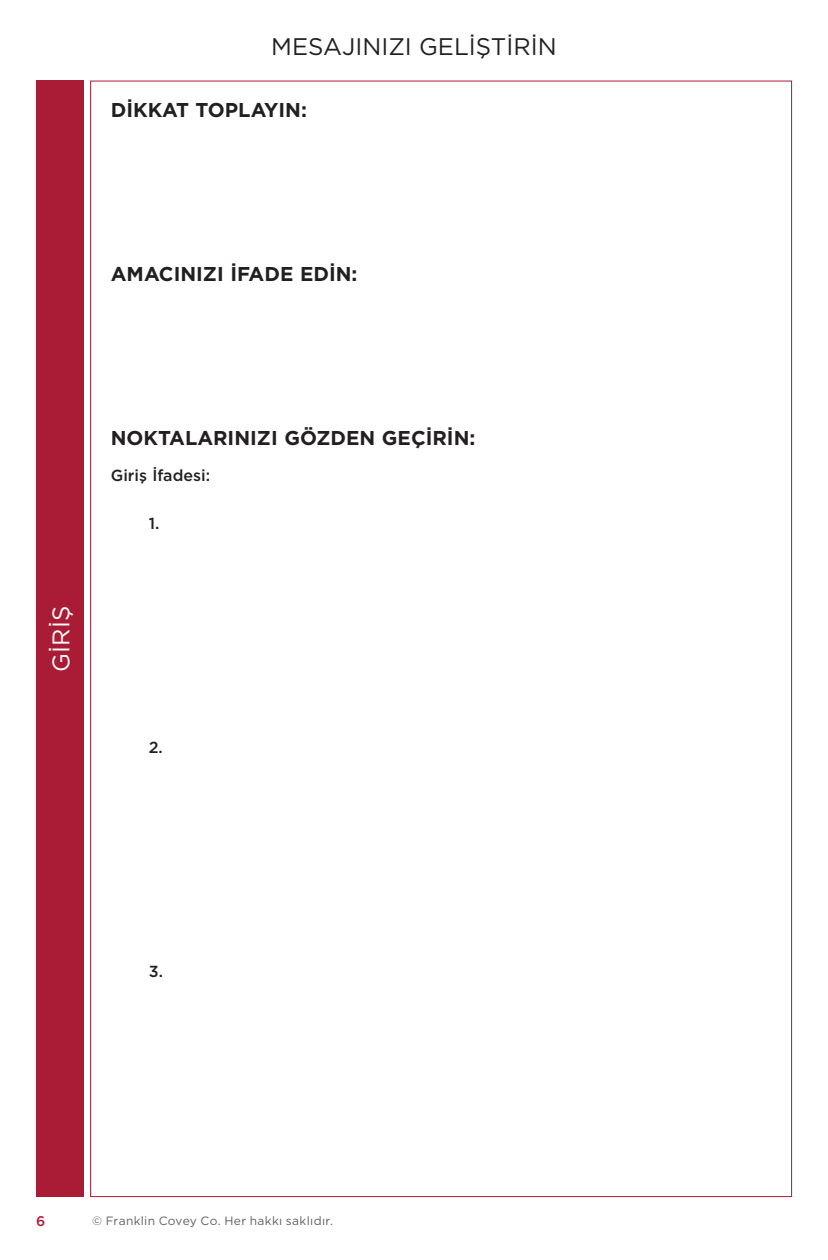
<style>
.page{position:relative;width:828px;height:1260px;background:#fff}
.page>*{position:absolute;margin:0;border:0;box-sizing:border-box;transform-origin:0 0}
.t1{font:24px "Gotham";color:#231f20}
.t2{font:24px "Gotham";color:#fff}
.t3{font:700 20px "Gotham";color:#231f20}
.t4{font:500 16px "Gotham";color:#231f20}
.t5{font:500 14px "Gotham";color:#aa1c35}
.t6{font:12px "Gotham";letter-spacing:.03em;color:#5c6065}
</style>
<div class="page">
<div style="left:36px;top:81px;width:48px;height:1116px;background:#aa1c35"></div>
<p class="t1" style="left:271px;top:31px;width:287px">MESAJINIZI GELİŞTİRİN</p>
<p class="t3" style="left:111px;top:97px;width:198px">DİKKAT TOPLAYIN:</p>
<p class="t3" style="left:111px;top:261px;width:248px">AMACINIZI İFADE EDİN:</p>
<p class="t2" style="left:46px;top:672px;width:67px;rotate:-90deg">GİRİŞ</p>
<p class="t3" style="left:111px;top:425px;width:366px">NOKTALARINIZI GÖZDEN GEÇİRİN:</p>
<p class="t4" style="left:111px;top:465px;width:101px">Giriş İfadesi:</p>
<p class="t4" style="left:149px;top:513px;width:12px">1.</p>
<p class="t4" style="left:149px;top:737px;width:16px">2.</p>
<p class="t4" style="left:149px;top:961px;width:16px">3.</p>
<p class="t5" style="left:36px;top:1212px;width:11px">6</p>
<p class="t6" style="left:92px;top:1213px;width:242px">© Franklin Covey Co. Her hakkı saklıdır.</p>
</div>
